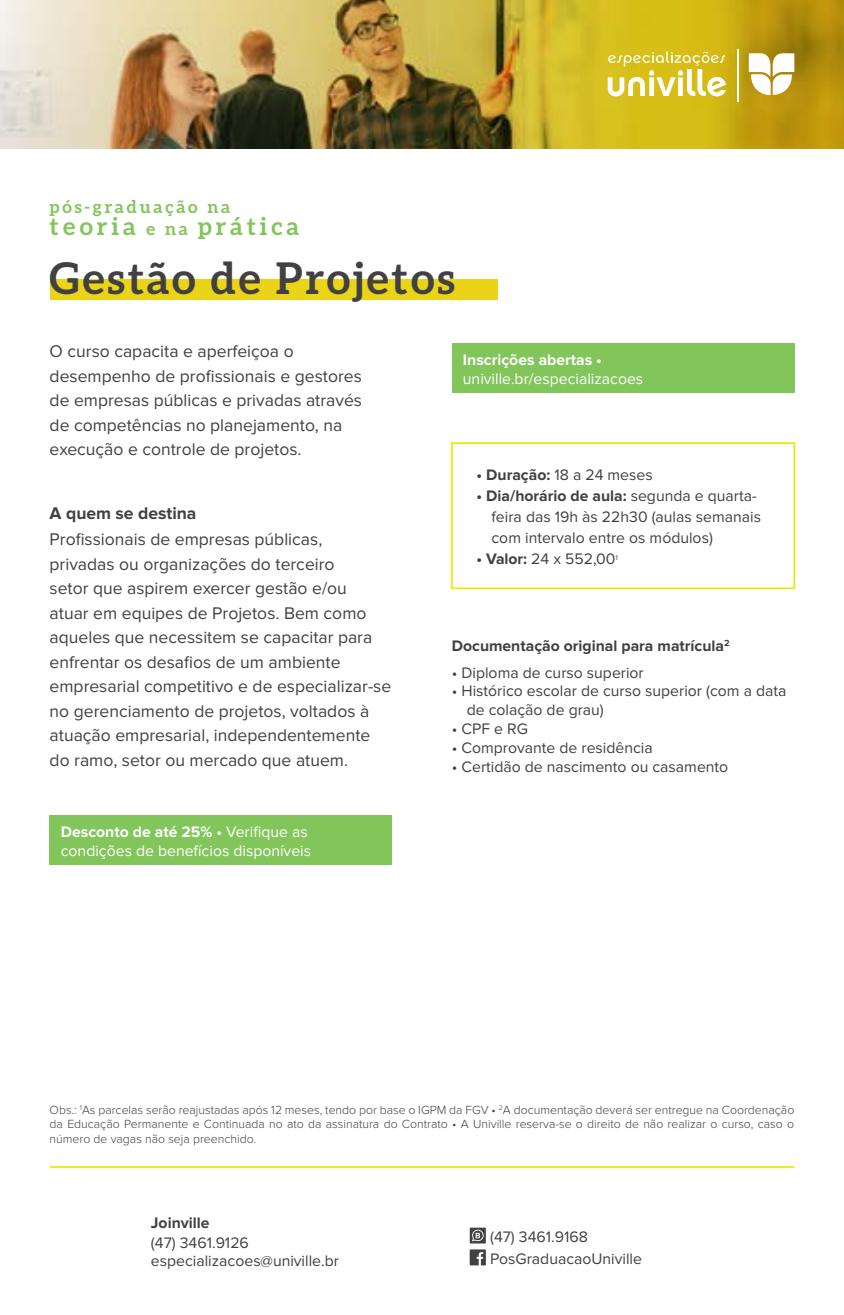
<style>
.page{position:relative;width:844px;height:1315px;background:#fff}
.page>*{position:absolute;margin:0;border:0;box-sizing:border-box;transform-origin:0 0}
.t1{font:700 43.75px "Aleo";letter-spacing:.06em;color:#414042}
.t2{font:700 24.5px "Aleo";letter-spacing:.16em;color:#82c55b}
.t3{font:17.5px/24.5px "Proxima Nova";color:#414042}
.t4{font:700 17.5px "Aleo";letter-spacing:.16em;color:#82c55b}
.t5{font:700 17.5px "Proxima Nova";color:#414042}
.t6{font:15.75px/21px "Proxima Nova";color:#414042}
.t7{font:15.75px/18.9px "Proxima Nova";color:#fff}
.t8{font:700 15.75px "Proxima Nova";color:#414042}
.t9{font:700 15.75px "Proxima Nova";color:#fff}
.t10{font:300 12.25px/14.7px "Proxima Nova";color:#414042;text-align:justify}
.s1{font-size:17.5px}
.s2{font-weight:700}
</style>
<div class="page">
<img style="left:0;top:0;width:843px;height:149px">
<svg style="left:748px;top:53px;width:46px;height:42px"></svg>
<hr style="left:737px;top:49px;width:1px;height:52px;background:#fff">
<svg style="left:607px;top:51px;width:118px;height:46px"></svg>
<div style="left:451px;top:442px;width:344px;height:147px;border:2px solid #eee809"></div>
<hr style="left:50px;top:1166px;width:744px;height:1px;background:#eee809">
<div style="left:50px;top:815px;width:342px;height:50px;background:#82c55b"></div>
<div style="left:451px;top:343px;width:343px;height:49px;background:#82c55b"></div>
<div style="left:50px;top:279px;width:447px;height:20px;background:#ebd417"></div>
<svg style="left:469px;top:1249px;width:17px;height:16px"></svg>
<div style="left:469px;top:1227px;width:16px;height:16px;background:#414042"></div>
<svg style="left:472px;top:1229px;width:11px;height:12px"></svg>
<p class="t4" style="left:50px;top:196px;width:182px">pós-graduação na</p>
<h2 class="t2" style="left:50px;top:212px;width:251px">teoria <span class="s1">e na</span> prática</h2>
<h1 class="t1" style="left:50px;top:252px;width:407px">Gestão de Projetos</h1>
<p class="t3" style="left:50px;top:340px;width:314px">O curso capacita e aperfeiçoa o desempenho de profissionais e gestores de empresas públicas e privadas através de competências no planejamento, na execução e controle de projetos.</p>
<p class="t9" style="left:463px;top:352px;width:140px">Inscrições abertas •</p>
<p class="t7" style="left:463px;top:369px;width:182px">univille.br/especializacoes</p>
<p class="t5" style="left:50px;top:505px;width:148px">A quem se destina</p>
<p class="t3" style="left:50px;top:528px;width:343px">Profissionais de empresas públicas, privadas ou organizações do terceiro<br>setor que aspirem exercer gestão e/ou<br>atuar em equipes de Projetos. Bem como aqueles que necessitem se capacitar para enfrentar os desafios de um ambiente empresarial competitivo e de especializar-se no gerenciamento de projetos, voltados à atuação empresarial, independentemente do ramo, setor ou mercado que atuem.</p>
<p class="t7" style="left:61px;top:823px;width:252px"><span class="s2">Desconto de até 25% •</span> Verifique as condições de benefícios disponíveis</p>
<p class="t6" style="left:476px;top:465px;width:177px"><span class="s2">• Duração:</span> 18 a 24 meses</p>
<p class="t6" style="left:491px;top:486px;width:271px;text-indent:-15px"><span class="s2">• Dia/horário de aula:</span> segunda e quarta&shy;feira das 19h às 22h30 (aulas semanais com intervalo entre os módulos)</p>
<p class="t6" style="left:476px;top:549px;width:143px"><span class="s2">• Valor:</span> 24 x 552,00<sup>1</sup></p>
<p class="t8" style="left:451px;top:639px;width:279px">Documentação original para matrícula<sup>2</sup></p>
<p class="t6" style="left:451px;top:662px;width:193px">• Diploma de curso superior</p>
<p class="t6" style="left:466px;top:682px;width:321px;line-height:18.9px;text-indent:-15px">• Histórico escolar de curso superior (com a data de colação de grau)</p>
<p class="t6" style="left:451px;top:719px;width:78px">• CPF e RG</p>
<p class="t6" style="left:451px;top:738px;width:202px">• Comprovante de residência</p>
<p class="t6" style="left:451px;top:757px;width:278px">• Certidão de nascimento ou casamento</p>
<p class="t10" style="left:50px;top:1102px;width:746px">Obs.: <sup>1</sup>As parcelas serão reajustadas após 12 meses, tendo por base o IGPM da FGV • <sup>2</sup>A documentação deverá ser entregue na Coordenação da Educação Permanente e Continuada no ato da assinatura do Contrato • A Univille reserva-se o direito de não realizar o curso, caso o número de vagas não seja preenchido.</p>
<p class="t8" style="left:151px;top:1215px;width:60px">Joinville</p>
<p class="t6" style="left:151px;top:1234px;width:189px;line-height:17.5px">(47) 3461.9126 especializacoes@univille.br</p>
<p class="t6" style="left:490px;top:1226px;width:153px;line-height:21.9px">(47) 3461.9168<br>PosGraduacaoUniville</p>
</div>
